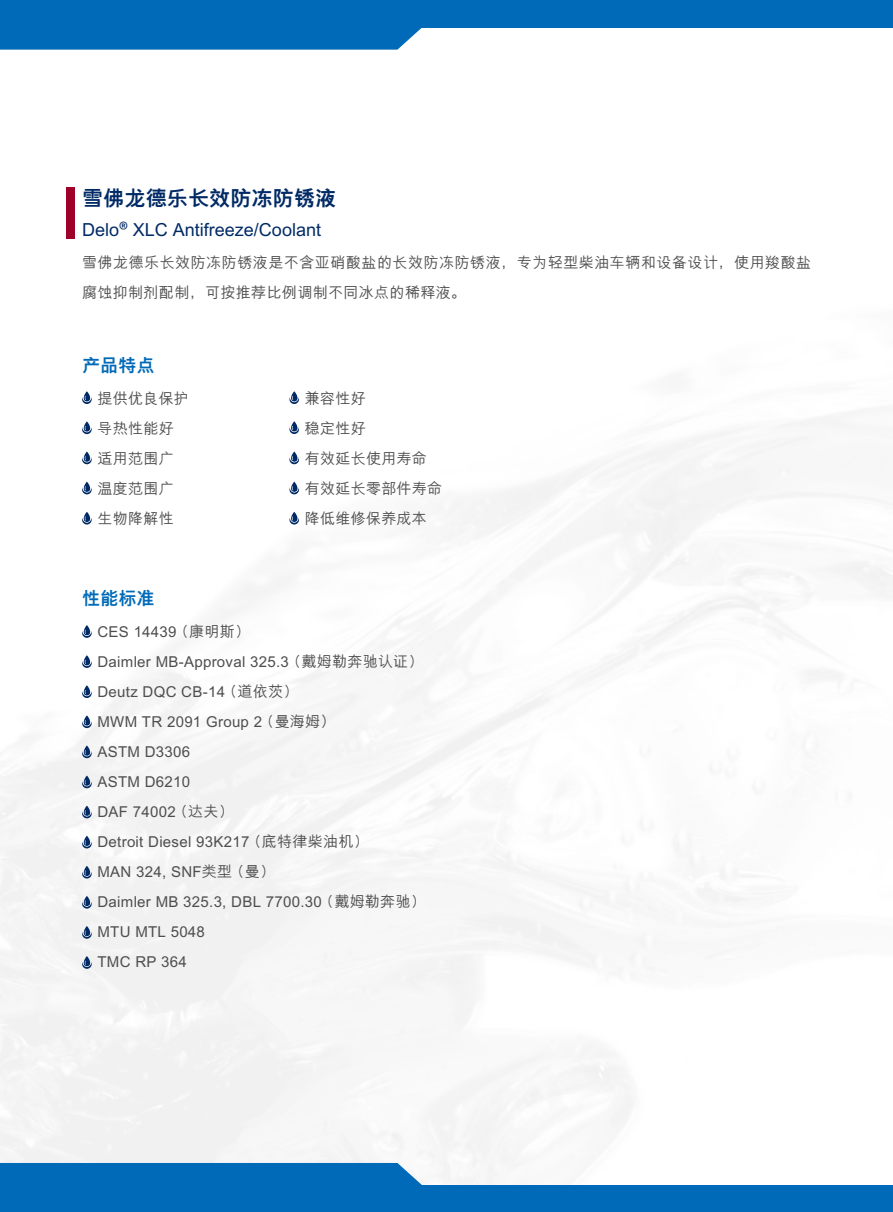
<style>
.page{position:relative;width:893px;height:1212px;background:#fff}
.page>*{position:absolute;margin:0;border:0;box-sizing:border-box;transform-origin:0 0}
.t1{font:800 21px "M Hei PRC";letter-spacing:.01em;color:#002a65}
.t2{font:500 18px "M Hei PRC";color:#002a65}
.t3{font:800 18px "M Hei PRC";letter-spacing:.01em;color:#006ab8}
.t4{font:500 15px/30px "M Hei PRC";letter-spacing:.02em;color:#4f4d4f}
.s1{font-family:"Source Han Sans CN"}
</style>
<div class="page">
<img style="left:0;top:228px;width:893px;height:957px">
<svg style="left:0;top:27px;width:452px;height:23px;background:#1a79bf"></svg>
<div style="left:0;top:0;width:893px;height:27px;background:#006ab8"></div>
<svg style="left:0;top:1163px;width:452px;height:22px;background:#1677bd"></svg>
<div style="left:0;top:1185px;width:893px;height:27px;background:#006ab8"></div>
<div style="left:66px;top:187px;width:8px;height:52px;background:#9e0029"></div>
<svg style="left:82px;top:391px;width:10px;height:13px"></svg>
<svg style="left:82px;top:421px;width:10px;height:13px"></svg>
<svg style="left:82px;top:451px;width:10px;height:13px"></svg>
<svg style="left:289px;top:451px;width:10px;height:13px"></svg>
<svg style="left:82px;top:482px;width:10px;height:12px"></svg>
<svg style="left:82px;top:512px;width:10px;height:13px"></svg>
<svg style="left:289px;top:482px;width:10px;height:12px"></svg>
<svg style="left:289px;top:512px;width:10px;height:13px"></svg>
<svg style="left:289px;top:391px;width:10px;height:13px"></svg>
<svg style="left:289px;top:421px;width:10px;height:13px"></svg>
<svg style="left:82px;top:625px;width:10px;height:13px"></svg>
<svg style="left:82px;top:655px;width:10px;height:13px"></svg>
<svg style="left:82px;top:685px;width:10px;height:13px"></svg>
<svg style="left:82px;top:715px;width:10px;height:13px"></svg>
<svg style="left:82px;top:745px;width:10px;height:13px"></svg>
<svg style="left:82px;top:775px;width:10px;height:13px"></svg>
<svg style="left:82px;top:805px;width:10px;height:13px"></svg>
<svg style="left:82px;top:836px;width:10px;height:12px"></svg>
<svg style="left:82px;top:866px;width:10px;height:12px"></svg>
<svg style="left:82px;top:896px;width:10px;height:13px"></svg>
<svg style="left:82px;top:926px;width:10px;height:13px"></svg>
<svg style="left:82px;top:956px;width:10px;height:13px"></svg>
<h1 class="t1" style="left:82px;top:186px;width:256px">雪佛龙德乐长效防冻防锈液</h1>
<p class="t2" style="left:82px;top:219px;width:240px">Delo<span class="s1">®</span> XLC Antifreeze/Coolant</p>
<p class="t4" style="left:82px;top:248px;width:731px">雪佛龙德乐长效防冻防锈液是不含亚硝酸盐的长效防冻防锈液，专为轻型柴油车辆和设备设计，使用羧酸盐腐蚀抑制剂配制，可按推荐比例调制不同冰点的稀释液。</p>
<p class="t3" style="left:82px;top:355px;width:74px">产品特点</p>
<p class="t4" style="left:97px;top:383px;width:93px">提供优良保护导热性能好适用范围广温度范围广生物降解性</p>
<p class="t4" style="left:305px;top:383px;width:139px">兼容性好<br>稳定性好<br>有效延长使用寿命有效延长零部件寿命降低维修保养成本</p>
<p class="t3" style="left:82px;top:588px;width:74px">性能标准</p>
<p class="t4" style="left:97px;top:616px;width:322px">CES 14439 (康明斯)<br>Daimler MB-Approval 325.3 (戴姆勒奔驰认证)<br>Deutz DQC CB-14 (道依茨)<br>MWM TR 2091 Group 2 (曼海姆）<br>ASTM D3306<br>ASTM D6210<br>DAF 74002 (达夫)<br>Detroit Diesel 93K217 (底特律柴油机)<br>MAN 324, SNF类型 (曼)<br>Daimler MB 325.3, DBL 7700.30 (戴姆勒奔驰)<br>MTU MTL 5048<br>TMC RP 364</p>
</div>
